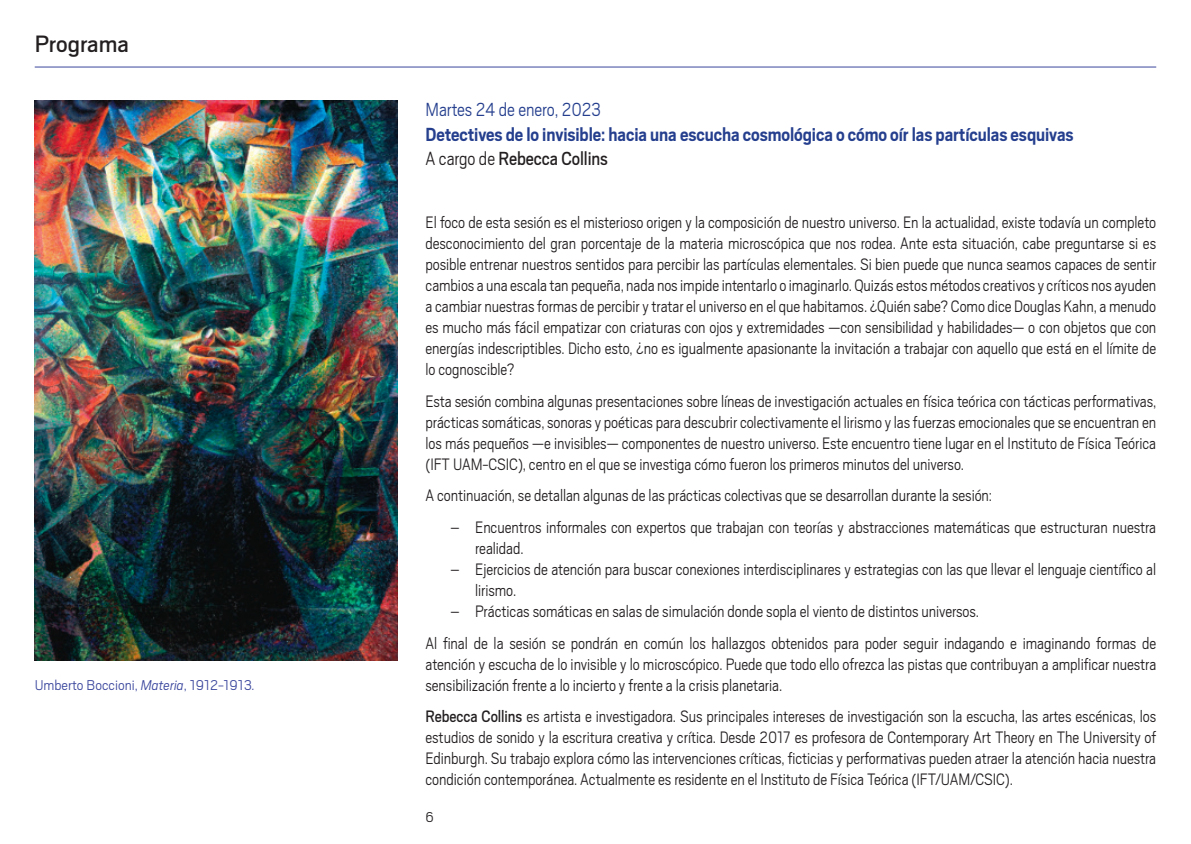
<style>
.page{position:relative;width:1191px;height:844px;background:#fff}
.page>*{position:absolute;margin:0;border:0;box-sizing:border-box;transform-origin:0 0}
.t1{font:26.25px "Scout";color:#231f20}
.Cuerpo_A{font:700 21px "Scout";letter-spacing:-.005em;color:#253f8e;scale:.9 1}
.Cuerpo_A-2{font:21px "Scout";letter-spacing:-.005em;color:#231f20;scale:.9 1}
.Cuerpo_A-3{font:300 21px "Scout";letter-spacing:-.005em;color:#253f8e;scale:.9 1}
.Cuerpo_A-4{font:300 18.38px/21px "Scout";letter-spacing:-.005em;color:#231f20;text-align:justify;scale:.9 1}
.Cuerpo_A-5{font:300 15.75px "Scout";color:#3b479d}
.t2{font:300 15.75px "Scout";color:#231f20}
.s1{font-style:italic}
.s2{font-weight:300}
.s3{font-weight:400}
</style>
<div class="page">
<hr style="left:35px;top:67px;width:1121px;height:1px;background:#3b479d">
<img style="left:35px;top:100px;width:362px;height:560px">
<h1 class="t1" style="left:35px;top:26px;width:96px">Programa</h1>
<p class="Cuerpo_A-5" style="left:35px;top:675px;width:222px">Umberto Boccioni, <span class="s1">Materia</span>, 1912-1913<span class="s1">.</span></p>
<p class="Cuerpo_A-3" style="left:425px;top:96px;width:197px">Martes 24 de enero, 2023</p>
<p class="Cuerpo_A" style="left:425px;top:120px;width:721px">Detectives de lo invisible: hacia una escucha cosmológica o cómo oír las partículas esquivas</p>
<p class="Cuerpo_A-2" style="left:425px;top:145px;width:204px"><span class="s2">A cargo de</span> Rebecca Collins</p>
<p class="Cuerpo_A-4" style="left:425px;top:211px;width:813px">El foco de esta sesión es el misterioso origen y la composición de nuestro universo. En la actualidad, existe todavía un completo desconocimiento del gran porcentaje de la materia microscópica que nos rodea. Ante esta situación, cabe preguntarse si es posible entrenar nuestros sentidos para percibir las partículas elementales. Si bien puede que nunca seamos capaces de sentir cambios a una escala tan pequeña, nada nos impide intentarlo o imaginarlo. Quizás estos métodos creativos y críticos nos ayuden a cambiar nuestras formas de percibir y tratar el universo en el que habitamos. ¿Quién sabe? Como dice Douglas Kahn, a menudo es mucho más fácil empatizar con criaturas con ojos y extremidades —con sensibilidad y habilidades— o con objetos que con energías indescriptibles. Dicho esto, ¿no es igualmente apasionante la invitación a trabajar con aquello que está en el límite de lo cognoscible?</p>
<p class="Cuerpo_A-4" style="left:425px;top:389px;width:813px">Esta sesión combina algunas presentaciones sobre líneas de investigación actuales en física teórica con tácticas performativas, prácticas somáticas, sonoras y poéticas para descubrir colectivamente el lirismo y las fuerzas emocionales que se encuentran en los más pequeños —e invisibles— componentes de nuestro universo. Este encuentro tiene lugar en el Instituto de Física Teórica (IFT UAM-CSIC), centro en el que se investiga cómo fueron los primeros minutos del universo.</p>
<p class="Cuerpo_A-4" style="left:425px;top:484px;width:631px">A continuación, se detallan algunas de las prácticas colectivas que se desarrollan durante la sesión:</p>
<p class="Cuerpo_A-4" style="left:475px;top:515px;width:758px;text-indent:-25px">– Encuentros informales con expertos que trabajan con teorías y abstracciones matemáticas que estructuran nuestra realidad.</p>
<p class="Cuerpo_A-4" style="left:475px;top:557px;width:758px;text-indent:-25px">– Ejercicios de atención para buscar conexiones interdisciplinares y estrategias con las que llevar el lenguaje científico al lirismo.</p>
<p class="Cuerpo_A-4" style="left:450px;top:599px;width:589px">– Prácticas somáticas en salas de simulación donde sopla el viento de distintos universos.</p>
<p class="Cuerpo_A-4" style="left:425px;top:631px;width:813px">Al final de la sesión se pondrán en común los hallazgos obtenidos para poder seguir indagando e imaginando formas de atención y escucha de lo invisible y lo microscópico. Puede que todo ello ofrezca las pistas que contribuyan a amplificar nuestra sensibilización frente a lo incierto y frente a la crisis planetaria.</p>
<p class="Cuerpo_A-4" style="left:425px;top:704px;width:813px"><span class="s3">Rebecca Collins</span> es artista e investigadora. Sus principales intereses de investigación son la escucha, las artes escénicas, los estudios de sonido y la escritura creativa y crítica. Desde 2017 es profesora de Contemporary Art Theory en The University of Edinburgh. Su trabajo explora cómo las intervenciones críticas, ficticias y performativas pueden atraer la atención hacia nuestra condición contemporánea. Actualmente es residente en el Instituto de Física Teórica (IFT/UAM/CSIC).</p>
<p class="t2" style="left:425px;top:806px;width:10px">6</p>
</div>
